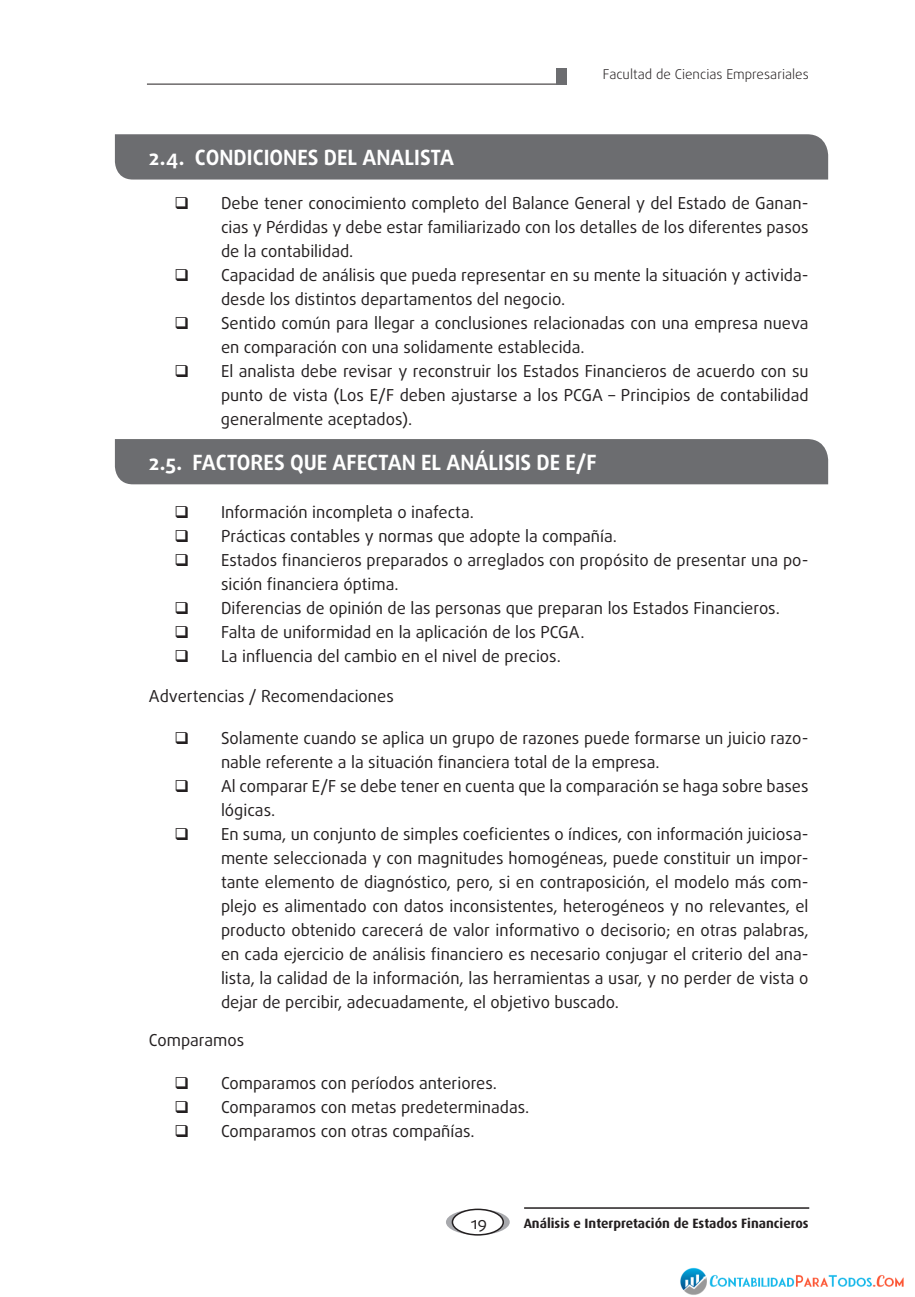
<style>
.page{position:relative;width:915px;height:1297px;background:#fff}
.page>*{position:absolute;margin:0;border:0;box-sizing:border-box;transform-origin:0 0}
.t1{font:700 21px "Daxline Pro";color:#fff}
.t2{font:16.5px/24px "Daxline Pro";color:#231f20}
.t3{font:700 13.5px "Dax Pro";color:#231f20}
.t4{font:300 13.5px "Daxline Pro";color:#231f20}
</style>
<div class="page">
<svg style="left:446px;top:1209px;width:63px;height:26px"></svg>
<div style="left:452px;top:1209px;width:51px;height:26px;background:#fff;border-radius:50%"></div>
<div style="left:451px;top:1208px;width:53px;height:27px;border:2px solid #231f20;border-radius:50%"></div>
<hr style="left:524px;top:1207px;width:285px;height:2px;background:#231f20">
<hr style="left:147px;top:84px;width:415px;height:1px;background:#231f20">
<div style="left:556px;top:68px;width:10px;height:16px;background:#6c6d70"></div>
<div style="left:115px;top:439px;width:712px;height:45px;background:#6c6d70"></div>
<div style="left:115px;top:134px;width:712px;height:46px;background:#6c6d70"></div>
<img style="left:680px;top:1267px;width:223px;height:28px">
<p class="t4" style="left:602px;top:65px;width:207px">Facultad de Ciencias Empresariales</p>
<p class="t1" style="left:149px;top:144px;width:81px">2.4. CONDICI</p>
<p class="t1" style="left:269px;top:144px;width:186px">ONES DE L ANALISTA</p>
<p class="t2" style="left:221px;top:191px;width:589px">Debe tener conocimiento completo del Balance General y del Estado de Ganan&shy;cias y Pérdidas y debe estar familiarizado con los detalles de los diferentes pasos de la contabilidad.<br>Capacidad de análisis que pueda representar en su mente la situación y activida&shy;desde los distintos departamentos del negocio.<br>.Sentido común para llegar a conclusiones relacionadas con una empresa nueva en comparación con una solidamente establecida.<br>.El analista debe revisar y reconstruir los Estados Financieros de acuerdo con su punto de vista (Los E/F deben ajustarse a los PCGA – Principios de contabilidad generalmente aceptados).</p>
<p class="t1" style="left:149px;top:448px;width:449px">2.5. FACTORES QUE AFECTAN EL ANÁLISIS DE E/F</p>
<p class="t2" style="left:221px;top:500px;width:589px">I nformación incompleta o inafecta.<br>Prácticas contables y normas que adopte la compañía.<br>Estados financieros preparados o arreglados con propósito de presentar una po&shy;sición financiera óptima.<br>Diferencias de opinión de las personas que preparan los Estados Financieros.<br>Falta de uniformidad en la aplicación de los PCGA.<br>La influencia del cambio en el nivel de precios.</p>
<p class="t2" style="left:149px;top:684px;width:246px">Advertencias / Recomendaciones</p>
<p class="t2" style="left:221px;top:726px;width:589px">.Solamente cuando se aplica un grupo de razones puede formarse un juicio razo&shy;nable referente a la situación financiera total de la empresa.<br>Al comparar E/F se debe tener en cuenta que la comparación se haga sobre bases lógicas.<br>En suma, un conjunto de simples coeficientes o índices, con información juiciosa&shy;mente seleccionada y con magnitudes homogéneas, puede constituir un impor&shy;tante elemento de diagnóstico, pero, si en contraposición, el modelo más com&shy;plejo es alimentado con datos inconsistentes, heterogéneos y no relevantes, el producto obtenido carecerá de valor informativo o decisorio; en otras palabras, en cada ejercicio de análisis financiero es necesario conjugar el criterio del ana&shy;lista, la calidad de la información, las herramientas a usar, y no perder de vista o dejar de percibir, adecuadamente, el objetivo buscado.</p>
<p class="t2" style="left:149px;top:1028px;width:97px">Comparamos</p>
<p class="t2" style="left:221px;top:1071px;width:310px">Comparamos con períodos anteriores.<br>Comparamos con metas predeterminadas.<br>Comparamos con otras compañías.</p>
<p class="t2" style="left:470px;top:1211px;width:18px">19</p>
<p class="t3" style="left:523px;top:1214px;width:286px">Análisis e Interpretación de Estados Financieros</p>
</div>
